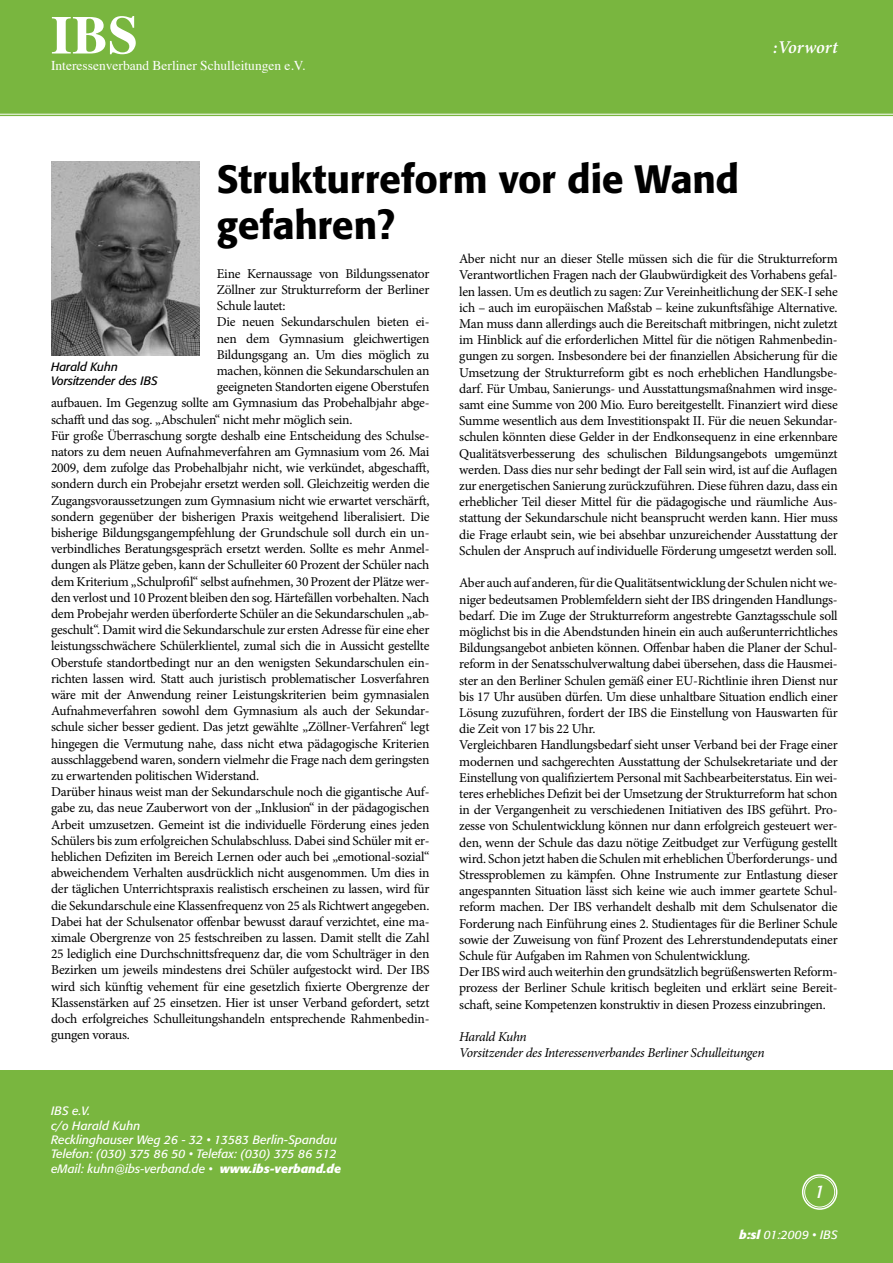
<style>
.page{position:relative;width:893px;height:1263px;background:#fff}
.page>*{position:absolute;margin:0;border:0;box-sizing:border-box;transform-origin:0 0}
.t1{font:700 54px "Times";color:#fff}
.t2{font:500 39px/46.8px "Formata";letter-spacing:-.005em;color:#000}
.t3{font:italic 600 18px "Minion Pro";color:#fff}
.t4{font:italic 18px "Formata";color:#fff}
.t5{font:13.5px/16.2px "Minion Pro";letter-spacing:-.015em;color:#000;text-align:justify}
.t6{font:italic 13.5px/16.2px "Minion Pro";letter-spacing:-.025em;color:#000}
.t7{font:13.5px "Times";color:#fff}
.t8{font:italic 12px/14.4px "Formata";color:#fff}
.t9{font:italic 12px/14.4px "Formata";letter-spacing:-.01em;color:#000}
.s1{font-weight:700}
</style>
<div class="page">
<div style="left:0;top:1071px;width:893px;height:192px;background:#79b63f"></div>
<svg style="left:0;top:115px;width:893px;height:2px"></svg>
<div style="left:0;top:0;width:893px;height:115px;background:#79b63f"></div>
<div style="left:802px;top:1174px;width:35px;height:36px;border:2px solid #fff;border-radius:50%"></div>
<div style="left:804px;top:1177px;width:31px;height:30px;border:1px solid #fff;border-radius:50%"></div>
<img style="left:51px;top:162px;width:149px;height:194px">
<h1 class="t1" style="left:51px;top:-16px;width:89px">IBS</h1>
<p class="t7" style="left:51px;top:53px;width:256px">Interessenverband Berliner Schulleitungen e.V.</p>
<h2 class="t2" style="left:217px;top:155px;width:524px">Strukturreform vor die Wand gefahren?</h2>
<h3 class="t3" style="left:773px;top:35px;width:66px">:Vorwort</h3>
<p class="t5" style="left:217px;top:265px;width:214px">Eine Kernaussage von Bildungssenator</p>
<p class="t5" style="left:217px;top:282px;width:214px">Zöllner zur Strukturreform der Berliner</p>
<p class="t5" style="left:217px;top:298px;width:70px">Schule lautet:</p>
<p class="t5" style="left:217px;top:314px;width:214px">Die neuen Sekundarschulen bieten ei-</p>
<p class="t5" style="left:217px;top:330px;width:214px">nen dem Gymnasium gleichwertigen</p>
<p class="t5" style="left:217px;top:346px;width:214px">Bildungsgang an. Um dies möglich zu</p>
<p class="t5" style="left:217px;top:363px;width:214px">machen, können die Sekundarschulen an</p>
<p class="t5" style="left:217px;top:379px;width:214px">geeigneten Standorten eigene Oberstufen</p>
<p class="t5" style="left:51px;top:395px;width:380px">aufbauen. Im Gegenzug sollte am Gymnasium das Probehalbjahr abge-</p>
<p class="t5" style="left:51px;top:411px;width:303px">schafft und das sog. „Abschulen“ nicht mehr möglich sein.</p>
<p class="t5" style="left:51px;top:427px;width:380px">Für große Überraschung sorgte deshalb eine Entscheidung des Schulse-</p>
<p class="t5" style="left:51px;top:444px;width:380px">nators zu dem neuen Aufnahmeverfahren am Gymnasium vom 26. Mai</p>
<p class="t5" style="left:51px;top:460px;width:380px">2009, dem zufolge das Probehalbjahr nicht, wie verkündet, abgeschafft,</p>
<p class="t5" style="left:51px;top:476px;width:380px">sondern durch ein Probejahr ersetzt werden soll. Gleichzeitig werden die</p>
<p class="t5" style="left:51px;top:492px;width:380px">Zugangsvoraussetzungen zum Gymnasium nicht wie erwartet verschärft,</p>
<p class="t5" style="left:51px;top:508px;width:380px">sondern gegenüber der bisherigen Praxis weitgehend liberalisiert. Die</p>
<p class="t5" style="left:51px;top:525px;width:380px">bisherige Bildungsgangempfehlung der Grundschule soll durch ein un-</p>
<p class="t5" style="left:51px;top:541px;width:380px">verbindliches Beratungsgespräch ersetzt werden. Sollte es mehr Anmel-</p>
<p class="t5" style="left:51px;top:557px;width:380px">dungen als Plätze geben, kann der Schulleiter 60 Prozent der Schüler nach</p>
<p class="t5" style="left:51px;top:573px;width:380px">dem Kriterium „Schulprofil“ selbst aufnehmen, 30 Prozent der Plätze wer-</p>
<p class="t5" style="left:51px;top:589px;width:380px">den verlost und 10 Prozent bleiben den sog. Härtefällen vorbehalten. Nach</p>
<p class="t5" style="left:51px;top:606px;width:380px">dem Probejahr werden überforderte Schüler an die Sekundarschulen „ab-</p>
<p class="t5" style="left:51px;top:622px;width:380px">geschult“. Damit wird die Sekundarschule zur ersten Adresse für eine eher</p>
<p class="t5" style="left:51px;top:638px;width:380px">leistungsschwächere Schülerklientel, zumal sich die in Aussicht gestellte</p>
<p class="t5" style="left:51px;top:654px;width:380px">Oberstufe standortbedingt nur an den wenigsten Sekundarschulen ein-</p>
<p class="t5" style="left:51px;top:670px;width:380px">richten lassen wird. Statt auch juristisch problematischer Losverfahren</p>
<p class="t5" style="left:51px;top:687px;width:380px">wäre mit der Anwendung reiner Leistungskriterien beim gymnasialen</p>
<p class="t5" style="left:51px;top:703px;width:380px">Aufnahmeverfahren sowohl dem Gymnasium als auch der Sekundar-</p>
<p class="t5" style="left:51px;top:719px;width:380px">schule sicher besser gedient. Das jetzt gewählte „Zöllner-Verfahren“ legt</p>
<p class="t5" style="left:51px;top:735px;width:380px">hingegen die Vermutung nahe, dass nicht etwa pädagogische Kriterien</p>
<p class="t5" style="left:51px;top:751px;width:380px">ausschlaggebend waren, sondern vielmehr die Frage nach dem geringsten</p>
<p class="t5" style="left:51px;top:768px;width:210px">zu erwartenden politischen Widerstand.</p>
<p class="t5" style="left:51px;top:784px;width:380px">Darüber hinaus weist man der Sekundarschule noch die gigantische Auf-</p>
<p class="t5" style="left:51px;top:800px;width:380px">gabe zu, das neue Zauberwort von der „Inklusion“ in der pädagogischen</p>
<p class="t5" style="left:51px;top:816px;width:380px">Arbeit umzusetzen. Gemeint ist die individuelle Förderung eines jeden</p>
<p class="t5" style="left:51px;top:832px;width:380px">Schülers bis zum erfolgreichen Schulabschluss. Dabei sind Schüler mit er-</p>
<p class="t5" style="left:51px;top:849px;width:380px">heblichen Defiziten im Bereich Lernen oder auch bei „emotional-sozial“</p>
<p class="t5" style="left:51px;top:865px;width:380px">abweichendem Verhalten ausdrücklich nicht ausgenommen. Um dies in</p>
<p class="t5" style="left:51px;top:881px;width:380px">der täglichen Unterrichtspraxis realistisch erscheinen zu lassen, wird für</p>
<p class="t5" style="left:51px;top:897px;width:380px">die Sekundarschule eine Klassenfrequenz von 25 als Richtwert angegeben.</p>
<p class="t5" style="left:51px;top:913px;width:380px">Dabei hat der Schulsenator offenbar bewusst darauf verzichtet, eine ma-</p>
<p class="t5" style="left:51px;top:930px;width:380px">ximale Obergrenze von 25 festschreiben zu lassen. Damit stellt die Zahl</p>
<p class="t5" style="left:51px;top:946px;width:380px">25 lediglich eine Durchschnittsfrequenz dar, die vom Schulträger in den</p>
<p class="t5" style="left:51px;top:962px;width:380px">Bezirken um jeweils mindestens drei Schüler aufgestockt wird. Der IBS</p>
<p class="t5" style="left:51px;top:978px;width:380px">wird sich künftig vehement für eine gesetzlich fixierte Obergrenze der</p>
<p class="t5" style="left:51px;top:994px;width:380px">Klassenstärken auf 25 einsetzen. Hier ist unser Verband gefordert, setzt</p>
<p class="t5" style="left:51px;top:1011px;width:380px">doch erfolgreiches Schulleitungshandeln entsprechende Rahmenbedin-</p>
<p class="t5" style="left:51px;top:1027px;width:80px">gungen voraus.</p>
<p class="t9" style="left:51px;top:360px;width:108px">Harald Kuhn<br>Vorsitzender des IBS</p>
<p class="t8" style="left:51px;top:1104px;width:291px">IBS e.V.<br>c/o Harald Kuhn<br>Recklinghauser Weg 26 - 32 • 13583 Berlin-Spandau Telefon: (030) 375 86 50 • Telefax: (030) 375 86 512 eMail: kuhn@ibs-verband.de • <span class="s1">www.ibs-verband.de</span></p>
<p class="t5" style="left:459px;top:251px;width:380px">Aber nicht nur an dieser Stelle müssen sich die für die Strukturreform Verantwortlichen Fragen nach der Glaubwürdigkeit des Vorhabens gefal&shy;len lassen. Um es deutlich zu sagen: Zur Vereinheitlichung der SEK-I sehe ich – auch im europäischen Maßstab – keine zukunftsfähige Alternative.<br>Man muss dann allerdings auch die Bereitschaft mitbringen, nicht zuletzt im Hinblick auf die erforderlichen Mittel für die nötigen Rahmenbedin&shy;gungen zu sorgen. Insbesondere bei der finanziellen Absicherung für die Umsetzung der Strukturreform gibt es noch erheblichen Handlungsbe&shy;darf. Für Umbau, Sanierungs- und Ausstattungsmaßnahmen wird insge&shy;samt eine Summe von 200 Mio. Euro bereitgestellt. Finanziert wird diese Summe wesentlich aus dem Investitionspakt II. Für die neuen Sekundar&shy;schulen könnten diese Gelder in der Endkonsequenz in eine erkennbare Qualitätsverbesserung des schulischen Bildungsangebots umgemünzt werden. Dass dies nur sehr bedingt der Fall sein wird, ist auf die Auflagen zur energetischen Sanierung zurückzuführen. Diese führen dazu, dass ein erheblicher Teil dieser Mittel für die pädagogische und räumliche Aus&shy;stattung der Sekundarschule nicht beansprucht werden kann. Hier muss die Frage erlaubt sein, wie bei absehbar unzureichender Ausstattung der Schulen der Anspruch auf individuelle Förderung umgesetzt werden soll.</p>
<p class="t5" style="left:459px;top:575px;width:380px;text-align:left">Aber auch auf anderen, für die Qualitätsentwicklung der Schulen nicht we&shy;niger bedeutsamen Problemfeldern sieht der IBS dringenden Handlungs&shy;bedarf. Die im Zuge der Strukturreform angestrebte Ganztagsschule soll möglichst bis in die Abendstunden hinein ein auch außerunterrichtliches Bildungsangebot anbieten können. Offenbar haben die Planer der Schul&shy;reform in der Senatsschulverwaltung dabei übersehen, dass die Hausmei&shy;ster an den Berliner Schulen gemäß einer EU-Richtlinie ihren Dienst nur bis 17 Uhr ausüben dürfen. Um diese unhaltbare Situation endlich einer Lösung zuzuführen, fordert der IBS die Einstellung von Hauswarten für die Zeit von 17 bis 22 Uhr.<br>Vergleichbaren Handlungsbedarf sieht unser Verband bei der Frage einer modernen und sachgerechten Ausstattung der Schulsekretariate und der Einstellung von qualifiziertem Personal mit Sachbearbeiterstatus. Ein wei&shy;teres erhebliches Defizit bei der Umsetzung der Strukturreform hat schon in der Vergangenheit zu verschiedenen Initiativen des IBS geführt. Pro&shy;zesse von Schulentwicklung können nur dann erfolgreich gesteuert wer&shy;den, wenn der Schule das dazu nötige Zeitbudget zur Verfügung gestellt wird. Schon jetzt haben die Schulen mit erheblichen Überforderungs- und Stressproblemen zu kämpfen. Ohne Instrumente zur Entlastung dieser angespannten Situation lässt sich keine wie auch immer geartete Schul&shy;reform machen. Der IBS verhandelt deshalb mit dem Schulsenator die Forderung nach Einführung eines 2. Studientages für die Berliner Schule sowie der Zuweisung von fünf Prozent des Lehrerstundendeputats einer Schule für Aufgaben im Rahmen von Schulentwicklung.<br>Der IBS wird auch weiterhin den grundsätzlich begrüßenswerten Reform&shy;prozess der Berliner Schule kritisch begleiten und erklärt seine Bereit&shy;schaft, seine Kompetenzen konstruktiv in diesen Prozess einzubringen.</p>
<p class="t6" style="left:459px;top:1028px;width:307px">Harald Kuhn<br>Vorsitzender des Interessenverbandes Berliner Schulleitungen</p>
<h3 class="t4" style="left:814px;top:1181px;width:12px">1</h3>
<p class="t8" style="left:739px;top:1227px;width:100px"><span class="s1">b:sl</span> 01:2009 • IBS</p>
</div>
